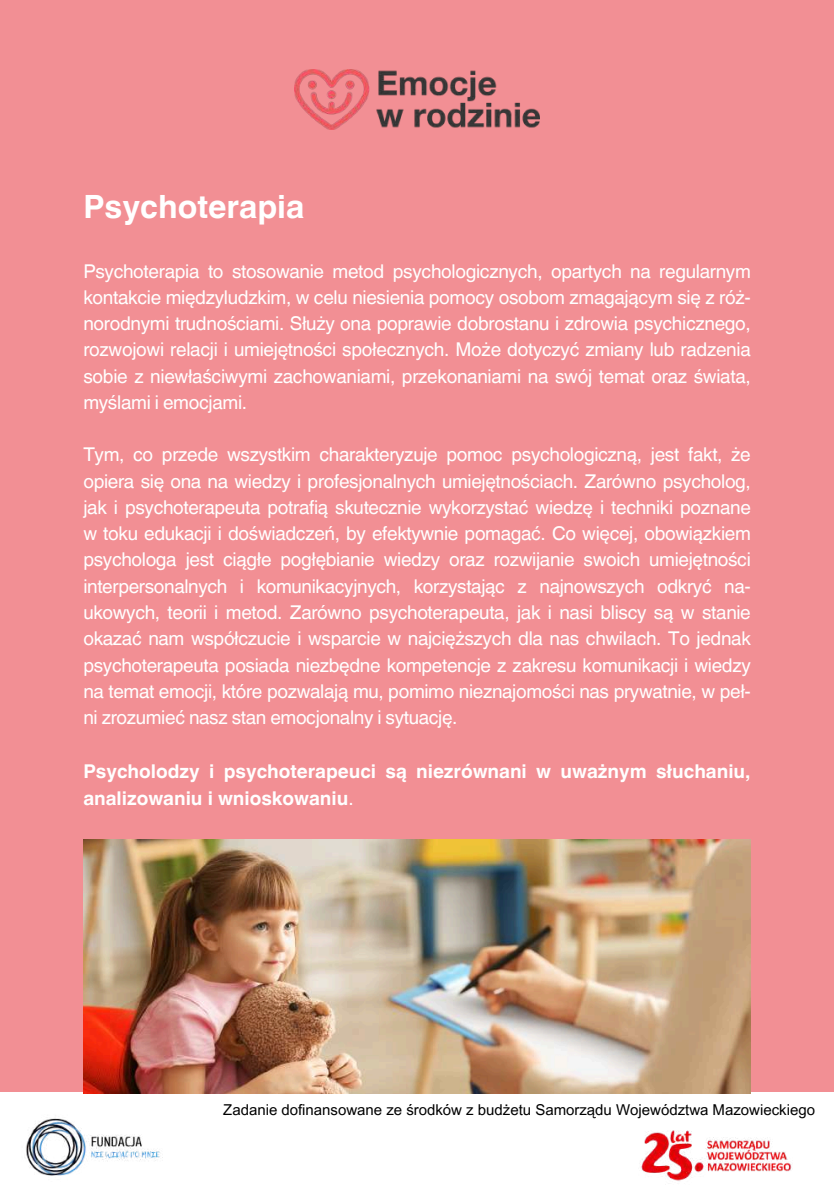
<style>
.page{position:relative;width:834px;height:1191px;background:#fff}
.page>*{position:absolute;margin:0;border:0;box-sizing:border-box;transform-origin:0 0}
.t1{font:700 32.02px "Helvetica World";color:#fff}
.t2{font:19.07px/26.2px "Helvetica World";letter-spacing:-.015em;color:#fff;text-align:justify}
.t3{font:700 19.07px/27.7px "Helvetica World";color:#fff}
.t4{font:15.05px "Arial MT Pro";color:#000}
.s1{font-weight:400}
</style>
<div class="page">
<div style="left:0;top:0;width:833px;height:1119px;background:#f28f94"></div>
<img style="left:294px;top:69px;width:245px;height:61px">
<div style="left:0;top:1092px;width:833px;height:98px;background:#fff"></div>
<img style="left:26px;top:1118px;width:137px;height:58px">
<img style="left:641px;top:1130px;width:151px;height:51px">
<img style="left:83px;top:839px;width:667px;height:254px">
<h1 class="t1" style="left:83px;top:180px;width:222px">Psychoterapia</h1>
<p class="t2" style="left:83px;top:258px;width:668px">Psychoterapia to stosowanie metod psychologicznych, opartych na regularnym kontakcie międzyludzkim, w celu niesienia pomocy osobom zmagającym się z róż&shy;norodnymi trudnościami. Służy ona poprawie dobrostanu i zdrowia psychicznego, rozwojowi relacji i umiejętności społecznych. Może dotyczyć zmiany lub radzenia sobie z niewłaściwymi zachowaniami, przekonaniami na swój temat oraz świata, myślami i emocjami.</p>
<p class="t2" style="left:83px;top:442px;width:669px">Tym, co przede wszystkim charakteryzuje pomoc psychologiczną, jest fakt, że opiera się ona na wiedzy i profesjonalnych umiejętnościach. Zarówno psycholog, jak i psychoterapeuta potrafią skutecznie wykorzystać wiedzę i techniki poznane w toku edukacji i doświadczeń, by efektywnie pomagać. Co więcej, obowiązkiem psychologa jest ciągłe pogłębianie wiedzy oraz rozwijanie swoich umiejętności interpersonalnych i komunikacyjnych, korzystając z najnowszych odkryć na&shy;ukowych, teorii i metod. Zarówno psychoterapeuta, jak i nasi bliscy są w stanie okazać nam współczucie i wsparcie w najcięższych dla nas chwilach. To jednak psychoterapeuta posiada niezbędne kompetencje z zakresu komunikacji i wiedzy na temat emocji, które pozwalają mu, pomimo nieznajomości nas prywatnie, w peł&shy;ni zrozumieć nasz stan emocjonalny i sytuację.</p>
<p class="t3" style="left:83px;top:755px;width:668px">Psycholodzy i psychoterapeuci są niezrównani w uważnym słuchaniu, analizowaniu i wnioskowaniu<span class="s1">.</span></p>
<p class="t4" style="left:223px;top:1103px;width:593px">Zadanie dofinansowane ze środków z budżetu Samorządu Województwa Mazowieckiego</p>
</div>
